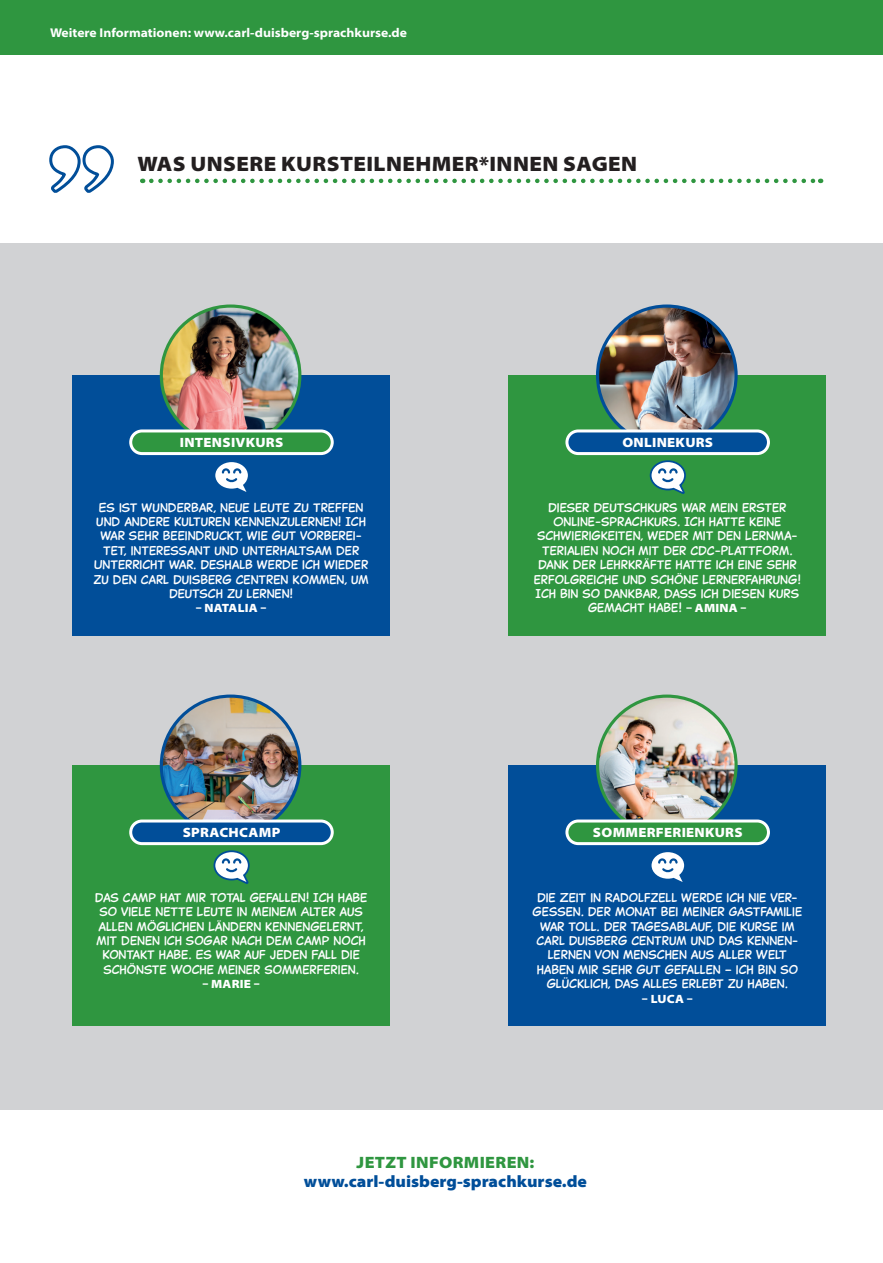
<style>
.page{position:relative;width:883px;height:1263px;background:#fff}
.page>*{position:absolute;margin:0;border:0;box-sizing:border-box;transform-origin:0 0}
.t1{font:900 semi-expanded 21px "Myriad Pro";letter-spacing:.02em;color:#231f20}
.t2{font:900 semi-expanded 16.5px "Myriad Pro";color:#014e99}
.t3{font:900 semi-expanded 16.5px "Myriad Pro";letter-spacing:.02em;color:#2f9640}
.t4{font:900 semi-expanded 13.5px "Myriad Pro";letter-spacing:.02em;color:#fff}
.t5{font:700 semi-expanded 12.75px "Myriad Pro";color:#fff}
.t6{font:12px/14.4px "Captain Comic";color:#fff;text-align:center}
.t7{font:900 semi-expanded 12px "Myriad Pro";letter-spacing:.02em;color:#fff}
.s1{font-family:"Myriad Pro";font-weight:900;font-stretch:semi-expanded}
</style>
<div class="page">
<div style="left:0;top:0;width:883px;height:54px;background:#2f9640"></div>
<svg style="left:49px;top:145px;width:65px;height:48px"></svg>
<svg style="left:151px;top:179px;width:670px;height:4px"></svg>
<div style="left:0;top:243px;width:883px;height:867px;background:#d1d2d4"></div>
<div style="left:72px;top:375px;width:317px;height:260px;background:#014e99"></div>
<svg style="left:215px;top:462px;width:33px;height:30px"></svg>
<div style="left:508px;top:375px;width:317px;height:260px;background:#2f9640"></div>
<svg style="left:649px;top:460px;width:37px;height:34px"></svg>
<div style="left:72px;top:765px;width:317px;height:260px;background:#2f9640"></div>
<svg style="left:213px;top:850px;width:37px;height:34px"></svg>
<div style="left:508px;top:765px;width:317px;height:260px;background:#014e99"></div>
<svg style="left:651px;top:852px;width:34px;height:30px"></svg>
<img style="left:161px;top:306px;width:139px;height:139px;border-radius:69px">
<img style="left:598px;top:306px;width:138px;height:139px;border-radius:69px">
<img style="left:161px;top:696px;width:139px;height:139px;border-radius:69px">
<img style="left:598px;top:696px;width:138px;height:139px;border-radius:69px">
<div style="left:131px;top:431px;width:201px;height:23px;background:#2f9640;border-radius:11px"></div>
<div style="left:129px;top:429px;width:205px;height:26px;border:3px solid #fff;border-radius:11px"></div>
<div style="left:567px;top:431px;width:201px;height:23px;background:#014e99;border-radius:11px"></div>
<div style="left:565px;top:429px;width:205px;height:26px;border:3px solid #fff;border-radius:11px"></div>
<div style="left:131px;top:821px;width:201px;height:23px;background:#014e99;border-radius:11px"></div>
<div style="left:129px;top:819px;width:205px;height:26px;border:3px solid #fff;border-radius:11px"></div>
<div style="left:567px;top:821px;width:201px;height:23px;background:#2f9640;border-radius:11px"></div>
<div style="left:565px;top:819px;width:205px;height:26px;border:3px solid #fff;border-radius:11px"></div>
<p class="t5" style="left:50px;top:25px;width:359px">Weitere Informationen: www.carl-duisberg-sprachkurse.de</p>
<h1 class="t1" style="left:137px;top:150px;width:501px">WAS UNSERE KURSTEILNEHMER*INNEN SAGEN</h1>
<p class="t4" style="left:180px;top:433px;width:105px">INTENSIVKURS</p>
<p class="t4" style="left:622px;top:433px;width:92px">ONLINEKURS</p>
<p class="t6" style="left:93px;top:500px;width:277px">ES IST WUNDERBAR, NEUE LEUTE ZU TREFFEN UND ANDERE KULTUREN KENNENZULERNEN! ICH WAR SEHR BEEINDRUCKT, WIE GUT VORBEREI-TET, INTERESSANT UND UNTERHALTSAM DER UNTERRICHT WAR. DESHALB WERDE ICH WIEDER ZU DEN CARL DUISBERG CENTREN KOMMEN, UM DEUTSCH ZU LERNEN!</p>
<p class="t7" style="left:196px;top:600px;width:72px">– NATALIA –</p>
<p class="t6" style="left:534px;top:500px;width:269px">DIESER DEUTSCHKURS WAR MEIN ERSTER ONLINE-SPRACHKURS. ICH HATTE KEINE SCHWIERIGKEITEN, WEDER MIT DEN LERNMA-TERIALIEN NOCH MIT DER CDC-PLATTFORM.<br>DANK DER LEHRKRÄFTE HATTE ICH EINE SEHR ERFOLGREICHE UND SCHÖNE LERNERFAHRUNG!<br>ICH BIN SO DANKBAR, DASS ICH DIESEN KURS GEMACHT HABE! <span class="s1">– AMINA –</span></p>
<p class="t4" style="left:183px;top:823px;width:99px">SPRACHCAMP</p>
<p class="t4" style="left:593px;top:823px;width:151px">SOMMERFERIENKURS</p>
<p class="t6" style="left:95px;top:890px;width:274px">DAS CAMP HAT MIR TOTAL GEFALLEN! ICH HABE SO VIELE NETTE LEUTE IN MEINEM ALTER AUS ALLEN MÖGLICHEN LÄNDERN KENNENGELERNT, MIT DENEN ICH SOGAR NACH DEM CAMP NOCH KONTAKT HABE. ES WAR AUF JEDEN FALL DIE SCHÖNSTE WOCHE MEINER SOMMERFERIEN.</p>
<p class="t7" style="left:202px;top:976px;width:59px">– MARIE –</p>
<p class="t6" style="left:533px;top:890px;width:271px">DIE ZEIT IN RADOLFZELL WERDE ICH NIE VER-GESSEN. DER MONAT BEI MEINER GASTFAMILIE WAR TOLL. DER TAGESABLAUF, DIE KURSE IM CARL DUISBERG CENTRUM UND DAS KENNEN-LERNEN VON MENSCHEN AUS ALLER WELT HABEN MIR SEHR GUT GEFALLEN – ICH BIN SO GLÜCKLICH, DAS ALLES ERLEBT ZU HABEN.</p>
<p class="t7" style="left:642px;top:990px;width:52px">– LUCA –</p>
<h2 class="t3" style="left:357px;top:1151px;width:179px">JETZT INFORMIEREN:</h2>
<h2 class="t2" style="left:304px;top:1171px;width:285px">www.carl-duisberg-sprachkurse.de</h2>
</div>
